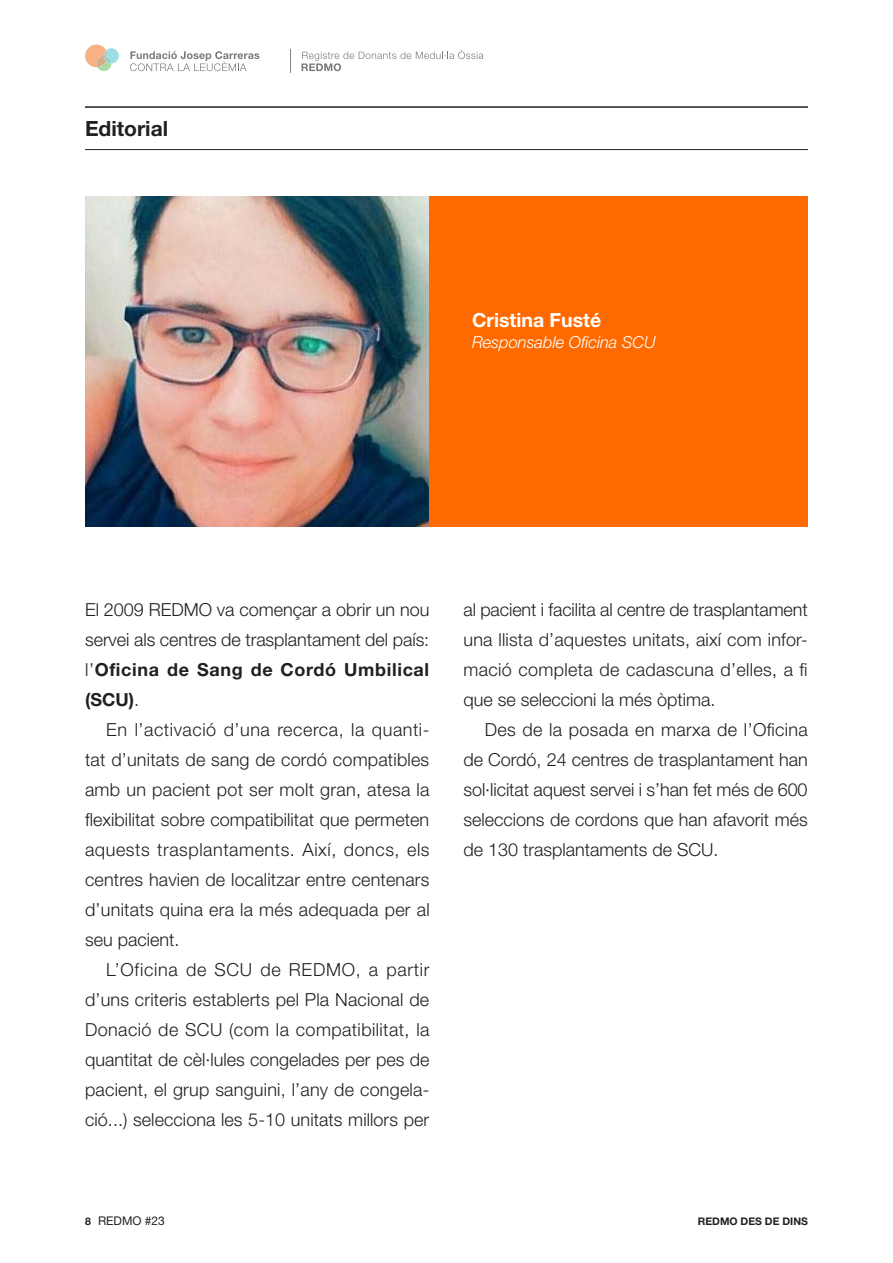
<style>
.page{position:relative;width:893px;height:1263px;background:#fff}
.page>*{position:absolute;margin:0;border:0;box-sizing:border-box;transform-origin:0 0}
.t1{font:700 21px "Helvetica Neue LT";color:#231f20}
.t2{font:700 19.5px "Helvetica Neue LT";color:#fff}
.t3{font:300 18px/30px "Helvetica Neue LT";color:#231f20;text-align:justify}
.t4{font:italic 300 16.5px "Helvetica Neue LT";color:#fff}
.t5{font:12px "Helvetica Neue LT";color:#231f20}
.t6{font:700 10.5px "Helvetica Neue LT";color:#231f20}
.s1{font-weight:700}
.s2{font-weight:700;font-size:10.5px}
</style>
<div class="page">
<hr style="left:85px;top:149px;width:723px;height:1px;background:#231f20">
<hr style="left:85px;top:106px;width:723px;height:2px;background:#231f20">
<img style="left:85px;top:196px;width:344px;height:330px">
<div style="left:429px;top:196px;width:379px;height:330px;background:#ff6a00"></div>
<p class="t1" style="left:85px;top:115px;width:85px">Editorial</p>
<p class="t2" style="left:472px;top:308px;width:131px">Cristina Fusté</p>
<p class="t4" style="left:472px;top:332px;width:185px">Responsable Oficina SCU</p>
<p class="t3" style="left:85px;top:595px;width:346px">El 2009 REDMO va començar a obrir un nou servei als centres de trasplantament del país: l’<span class="s1">Oficina de Sang de Cordó Umbilical (SCU)</span>.</p>
<p class="t3" style="left:85px;top:715px;width:346px;text-indent:21px">En l’activació d’una recerca, la quanti&shy;tat d’unitats de sang de cordó compatibles amb un pacient pot ser molt gran, atesa la flexibilitat sobre compatibilitat que permeten aquests trasplantaments. Així, doncs, els centres havien de localitzar entre centenars d’unitats quina era la més adequada per al seu pacient.</p>
<p class="t3" style="left:85px;top:955px;width:346px;text-indent:21px">L’Oficina de SCU de REDMO, a partir d’uns criteris establerts pel Pla Nacional de Donació de SCU (com la compatibilitat, la quantitat de cèl·lules congelades per pes de pacient, el grup sanguini, l’any de congela&shy;ció...) selecciona les 5-10 unitats millors per</p>
<p class="t3" style="left:463px;top:595px;width:346px">al pacient i facilita al centre de trasplantament una llista d’aquestes unitats, així com infor&shy;mació completa de cadascuna d’elles, a fi que se seleccioni la més òptima.</p>
<p class="t3" style="left:463px;top:715px;width:346px;text-indent:21px">Des de la posada en marxa de l’Oficina de Cordó, 24 centres de trasplantament han sol·licitat aquest servei i s’han fet més de 600 seleccions de cordons que han afavorit més de 130 trasplantaments de SCU.</p>
<p class="t5" style="left:85px;top:1214px;width:81px"><span class="s2">8</span> REDMO #23</p>
<p class="t6" style="left:698px;top:1214px;width:112px">REDMO DES DE DINS</p>
</div>
